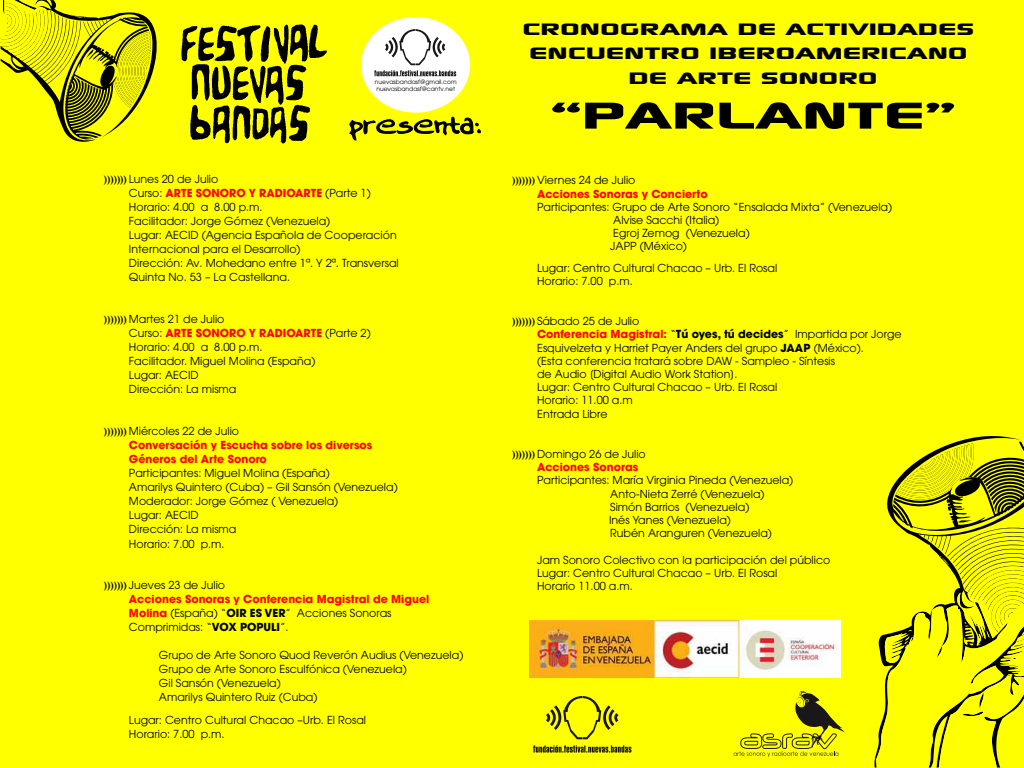
<style>
.page{position:relative;width:1024px;height:768px;background:#ff0}
.page>*{position:absolute;margin:0;border:0;box-sizing:border-box;transform-origin:0 0}
.t1{font:72px "Xscale";color:#000}
.t2{font:32px/24.4px "Xscale";color:#000;text-align:center}
.t3{font:11px/14px "Avant Garde";color:#000}
.t4{font:700 11px/14px "Avant Garde";color:#f00}
.t5{font:6px/7.2px "Avant Garde";color:#000}
.s1{font-family:"Adobe Caslon Pro";font-weight:700;font-size:10px}
.s2{font-weight:700;color:#f00}
.s3{font-family:"Adobe Caslon Pro";font-size:10px;color:#000}
.s4{font-weight:400;color:#000}
.s5{font-weight:700}
</style>
<div class="page">
<svg style="left:874px;top:436px;width:148px;height:332px"></svg>
<svg style="left:876px;top:442px;width:148px;height:326px"></svg>
<svg style="left:1px;top:0;width:156px;height:142px"></svg>
<svg style="left:181px;top:24px;width:146px;height:119px"></svg>
<svg style="left:349px;top:116px;width:132px;height:25px"></svg>
<div style="left:361px;top:17px;width:109px;height:96px;background:#fff;border-radius:50%"></div>
<svg style="left:374px;top:29px;width:82px;height:47px"></svg>
<svg style="left:546px;top:696px;width:73px;height:43px"></svg>
<svg style="left:533px;top:745px;width:98px;height:8px"></svg>
<img style="left:529px;top:621px;width:311px;height:57px">
<svg style="left:734px;top:691px;width:111px;height:66px"></svg>
<p class="t5" style="left:375px;top:78px;width:83px">nuevasbandasf@gmail.com nuevasbandasf@cantv.net</p>
<p class="t3" style="left:129px;top:172px;width:271px;text-indent:-25px"><span class="s1">)))))))</span> Lunes 20 de Julio<br>Curso: <span class="s2">ARTE SONORO Y RADIOARTE</span> (Parte 1)<br>Horario: 4.00 a 8.00 p.m.<br>Facilitador: Jorge Gómez (Venezuela)<br>Lugar: AECID (Agencia Española de Cooperación Internacional para el Desarrollo)<br>Dirección: Av. Mohedano entre 1ª. Y 2ª. Transversal Quinta No. 53 – La Castellana.</p>
<p class="t3" style="left:129px;top:312px;width:243px;text-indent:-25px"><span class="s1">)))))))</span> Martes 21 de Julio<br>Curso: <span class="s2">ARTE SONORO Y RADIOARTE</span> (Parte 2)<br>Horario: 4.00 a 8.00 p.m.<br>Facilitador. Miguel Molina (España)<br>Lugar: AECID<br>Dirección: La misma</p>
<p class="t4" style="left:129px;top:424px;width:245px;text-indent:-25px"><span class="s3">)))))))</span> <span class="s4">Miércoles 22 de Julio<br></span>Conversación y Escucha sobre los diversos<br>Géneros del Arte Sonoro</p>
<p class="t3" style="left:129px;top:466px;width:270px">Participantes: Miguel Molina (España)<br>Amarilys Quintero (Cuba) – Gil Sansón (Venezuela)<br>Moderador: Jorge Gómez ( Venezuela)<br>Lugar: AECID<br>Dirección: La misma<br>Horario: 7.00 p.m.</p>
<p class="t3" style="left:129px;top:578px;width:302px;text-indent:-25px"><span class="s1">)))))))</span> Jueves 23 de Julio<br><span class="s2">Acciones Sonoras y Conferencia Magistral de Miguel Molina</span> (España) “<span class="s5">OIR ES VER</span>” Acciones Sonoras Comprimidas: “<span class="s5">VOX POPULI</span>”.</p>
<p class="t3" style="left:159px;top:648px;width:306px">Grupo de Arte Sonoro Quod Reverón Audius (Venezuela)<br>Grupo de Arte Sonoro Esculfónica (Venezuela)<br>Gil Sansón (Venezuela)<br>Amarilys Quintero Ruiz (Cuba)</p>
<p class="t3" style="left:129px;top:713px;width:239px">Lugar: Centro Cultural Chacao –Urb. El Rosal<br>Horario: 7.00 p.m.</p>
<h2 class="t2" style="left:523px;top:11px;width:453px">CRONOGRAMA DE ACTIVIDADES<br>ENCUENTRO IBEROAMERICANO<br>DE ARTE SONORO</h2>
<h1 class="t1" style="left:550px;top:71px;width:407px">“PARLANTE”</h1>
<p class="t4" style="left:537px;top:174px;width:172px;line-height:13.2px;text-indent:-25px"><span class="s3">)))))))</span> <span class="s4">Viernes 24 de Julio<br></span>Acciones Sonoras y Concierto</p>
<p class="t3" style="left:610px;top:200px;width:283px;line-height:13.2px;text-indent:-73px">Participantes: Grupo de Arte Sonoro “Ensalada Mixta” (Venezuela)<br>Alvise Sacchi (Italia)<br>Egroj Zemog (Venezuela)<br>JAPP (México)</p>
<p class="t3" style="left:537px;top:261px;width:242px;line-height:13.2px">Lugar: Centro Cultural Chacao – Urb. El Rosal<br>Horario: 7.00 p.m.</p>
<p class="t3" style="left:537px;top:315px;width:366px;line-height:13.2px;text-indent:-25px"><span class="s1">)))))))</span> Sábado 25 de Julio<br><span class="s2">Conferencia Magistral:</span> “<span class="s5">Tú oyes, tú decides</span>” Impartida por Jorge Esquivelzeta y Harriet Payer Anders del grupo <span class="s5">JAAP</span> (México).<br>(Esta conferencia tratará sobre DAW - Sampleo - Síntesis<br>de Audio [Digital Audio Work Station].<br>Lugar: Centro Cultural Chacao – Urb. El Rosal<br>Horario: 11.00 a.m<br>Entrada Libre</p>
<p class="t3" style="left:537px;top:447px;width:110px;line-height:13.2px;text-indent:-25px"><span class="s1">)))))))</span> Domingo 26 de Julio<br><span class="s2">Acciones Sonoras</span></p>
<p class="t3" style="left:609px;top:474px;width:186px;line-height:13.2px;text-indent:-72px">Participantes: María Virginia Pineda (Venezuela)<br>Anto-Nieta Zerré (Venezuela)<br>Simón Barrios (Venezuela)<br>Inés Yanes (Venezuela)<br>Rubén Aranguren (Venezuela)</p>
<p class="t3" style="left:537px;top:553px;width:295px;line-height:13.2px">Jam Sonoro Colectivo con la participación del público<br>Lugar: Centro Cultural Chacao – Urb. El Rosal<br>Horario 11.00 a.m.</p>
</div>
